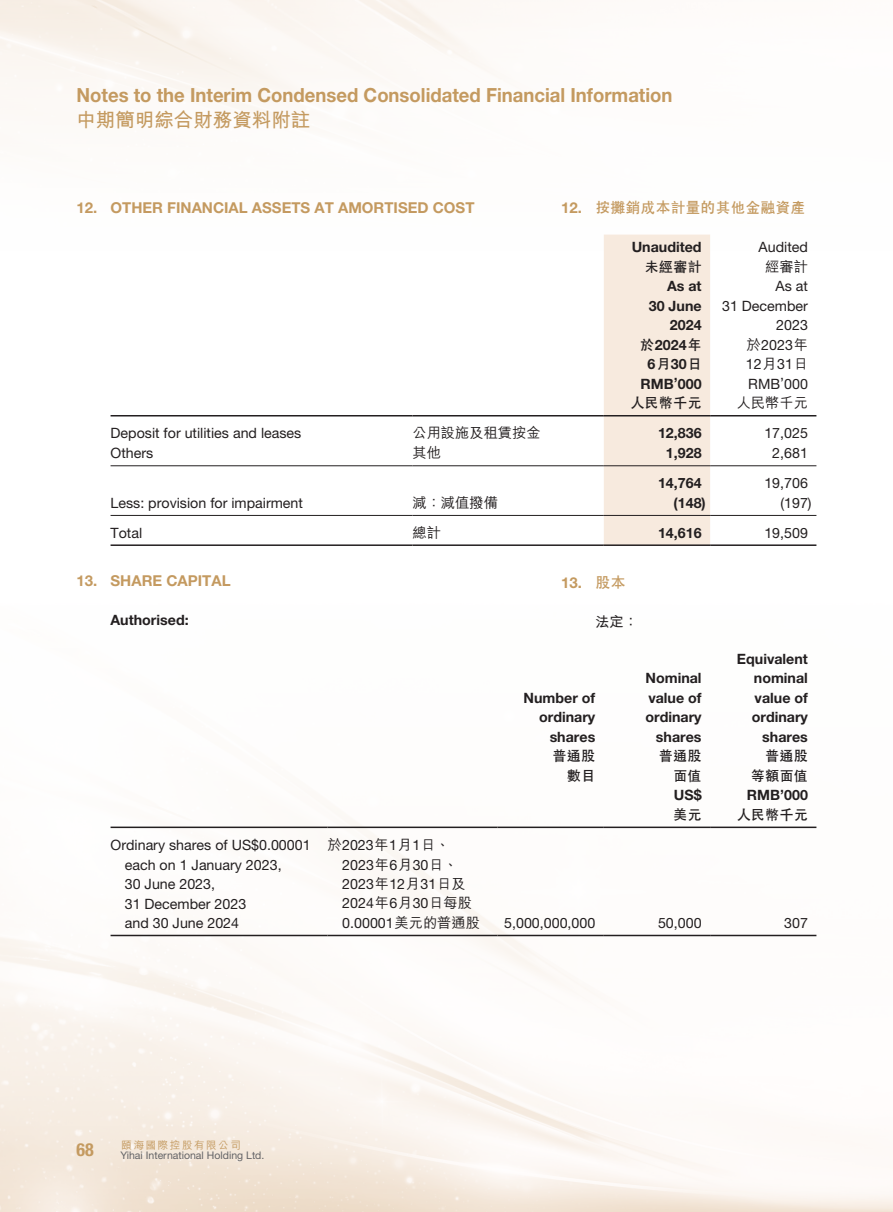
<style>
.page{position:relative;width:893px;height:1212px;background:#fff}
.page>*{position:absolute;margin:0;border:0;box-sizing:border-box;transform-origin:0 0}
.t1{font:700 19.5px "Helvetica Neue LT Std";color:#c49a60;scale:.95 1}
.t2{font:700 19.5px "M Hei HK";color:#c49a60}
.t3{font:700 condensed 18px "Helvetica Neue LT Std";color:#c49a60}
.t4{font:700 15px "Helvetica Neue LT Std";color:#c49a60}
.t5{font:700 15px "C Hei 2 HK";color:#c49a60}
.t6{font:14.25px/19.5px "Helvetica Neue LT Std";color:#231f20}
.t7{font:700 14.25px/19.5px "Helvetica Neue LT Std";color:#231f20;text-align:right}
.t8{font:700 14.25px/19.5px "C Hei 2 HK";color:#231f20;text-align:right}
.t9{font:500 14.25px "M Hei HK";color:#231f20}
.t10{font:700 14.25px "M Hei HK";color:#231f20}
.t11{font:10.5px "Helvetica Neue LT Std";color:#636366}
.t12{font:500 10.5px "M Hei HK";letter-spacing:.15em;color:#c49a60}
.s1{font-family:"Helvetica Neue LT Std"}
.s2{font-family:"C Hei 2 HK"}
.s3{font-family:"M Hei HK";font-weight:500}
</style>
<div class="page">
<div style="left:604px;top:235px;width:106px;height:309px;background:#f7eade"></div>
<hr style="left:111px;top:415px;width:301px;height:1px;background:#231f20">
<hr style="left:412px;top:415px;width:192px;height:1px;background:#231f20">
<hr style="left:604px;top:415px;width:106px;height:1px;background:#231f20">
<hr style="left:710px;top:415px;width:106px;height:1px;background:#231f20">
<hr style="left:111px;top:465px;width:301px;height:1px;background:#231f20">
<hr style="left:412px;top:465px;width:192px;height:1px;background:#231f20">
<hr style="left:604px;top:465px;width:106px;height:1px;background:#231f20">
<hr style="left:710px;top:465px;width:106px;height:1px;background:#231f20">
<hr style="left:111px;top:515px;width:301px;height:1px;background:#231f20">
<hr style="left:412px;top:515px;width:192px;height:1px;background:#231f20">
<hr style="left:604px;top:515px;width:106px;height:1px;background:#231f20">
<hr style="left:710px;top:515px;width:106px;height:1px;background:#231f20">
<hr style="left:111px;top:544px;width:301px;height:2px;background:#231f20">
<hr style="left:412px;top:544px;width:192px;height:2px;background:#231f20">
<hr style="left:604px;top:544px;width:106px;height:2px;background:#231f20">
<hr style="left:710px;top:544px;width:106px;height:2px;background:#231f20">
<hr style="left:111px;top:826px;width:216px;height:2px;background:#231f20">
<hr style="left:327px;top:826px;width:170px;height:2px;background:#231f20">
<hr style="left:497px;top:826px;width:107px;height:2px;background:#231f20">
<hr style="left:604px;top:826px;width:106px;height:2px;background:#231f20">
<hr style="left:710px;top:826px;width:106px;height:2px;background:#231f20">
<hr style="left:111px;top:935px;width:216px;height:1px;background:#231f20">
<hr style="left:327px;top:935px;width:170px;height:1px;background:#231f20">
<hr style="left:497px;top:935px;width:107px;height:1px;background:#231f20">
<hr style="left:604px;top:935px;width:106px;height:1px;background:#231f20">
<hr style="left:710px;top:935px;width:106px;height:1px;background:#231f20">
<h1 class="t1" style="left:76px;top:83px;width:629px">Notes to the Interim Condensed Consolidated Financial Information</h1>
<h1 class="t2" style="left:76px;top:105px;width:235px">中期簡明綜合財務資料附註</h1>
<p class="t4" style="left:77px;top:199px;width:399px">12. OTHER FINANCIAL ASSETS AT AMORTISED COST</p>
<p class="t5" style="left:561px;top:197px;width:246px"><span class="s1">12.</span> 按攤銷成本計量的其他金融資產</p>
<p class="t7" style="left:632px;top:237px;width:71px">Unaudited</p>
<p class="t6" style="left:759px;top:237px;width:51px">Audited</p>
<p class="t8" style="left:645px;top:256px;width:58px">未經審計</p>
<p class="t9" style="left:765px;top:256px;width:44px">經審計</p>
<p class="t7" style="left:667px;top:276px;width:36px">As at</p>
<p class="t6" style="left:775px;top:276px;width:34px">As at</p>
<p class="t7" style="left:649px;top:296px;width:54px">30 June<br>2024</p>
<p class="t6" style="left:722px;top:296px;width:87px;text-align:right">31 December<br>2023</p>
<p class="t7" style="left:640px;top:335px;width:63px;text-align:center"><span class="s2">於</span>2024<span class="s2">年<br></span>6<span class="s2">月</span>30<span class="s2">日</span></p>
<p class="t6" style="left:746px;top:335px;width:64px"><span class="s3">於</span>2023<span class="s3">年<br></span>12<span class="s3">月</span>31<span class="s3">日</span></p>
<p class="t7" style="left:641px;top:374px;width:62px">RMB’000</p>
<p class="t6" style="left:748px;top:374px;width:61px">RMB’000</p>
<p class="t8" style="left:630px;top:392px;width:73px">人民幣千元</p>
<p class="t9" style="left:737px;top:393px;width:73px">人民幣千元</p>
<p class="t6" style="left:111px;top:423px;width:192px">Deposit for utilities and leases</p>
<p class="t9" style="left:412px;top:423px;width:130px">公用設施及租賃按金</p>
<p class="t7" style="left:658px;top:423px;width:45px">12,836</p>
<p class="t6" style="left:764px;top:423px;width:45px">17,025</p>
<p class="t6" style="left:111px;top:443px;width:44px">Others</p>
<p class="t9" style="left:412px;top:442px;width:30px">其他</p>
<p class="t7" style="left:666px;top:443px;width:37px">1,928</p>
<p class="t6" style="left:772px;top:443px;width:37px">2,681</p>
<p class="t7" style="left:658px;top:473px;width:45px">14,764</p>
<p class="t6" style="left:764px;top:473px;width:45px">19,706</p>
<p class="t6" style="left:111px;top:493px;width:194px">Less: provision for impairment</p>
<p class="t9" style="left:412px;top:492px;width:87px">減：減值撥備</p>
<p class="t7" style="left:674px;top:492px;width:34px">(148)</p>
<p class="t6" style="left:780px;top:493px;width:33px">(197)</p>
<p class="t6" style="left:111px;top:523px;width:33px">Total</p>
<p class="t9" style="left:412px;top:522px;width:30px">總計</p>
<p class="t7" style="left:658px;top:523px;width:45px">14,616</p>
<p class="t6" style="left:764px;top:523px;width:45px">19,509</p>
<p class="t4" style="left:77px;top:571px;width:156px">13. SHARE CAPITAL</p>
<p class="t7" style="left:111px;top:610px;width:80px">Authorised:</p>
<p class="t4" style="left:561px;top:574px;width:66px">13. <span class="s2">股本</span></p>
<p class="t10" style="left:595px;top:612px;width:44px">法定：</p>
<p class="t7" style="left:524px;top:688px;width:73px">Number of ordinary shares</p>
<p class="t7" style="left:645px;top:668px;width:58px">Nominal value of ordinary shares</p>
<p class="t7" style="left:737px;top:649px;width:72px">Equivalent nominal value of ordinary shares</p>
<p class="t6" style="left:125px;top:835px;width:187px;text-indent:-14px">Ordinary shares of US$0.00001 each on 1 January 2023,<br>30 June 2023,<br>31 December 2023<br>and 30 June 2024</p>
<p class="t6" style="left:342px;top:835px;width:139px;text-indent:-15px"><span class="s3">於</span>2023<span class="s3">年</span>1<span class="s3">月</span>1<span class="s3">日、<br></span>2023<span class="s3">年</span>6<span class="s3">月</span>30<span class="s3">日、<br></span>2023<span class="s3">年</span>12<span class="s3">月</span>31<span class="s3">日及<br></span>2024<span class="s3">年</span>6<span class="s3">月</span>30<span class="s3">日每股<br></span>0.00001<span class="s3">美元的普通股</span></p>
<p class="t8" style="left:553px;top:745px;width:44px">普通股數目</p>
<p class="t8" style="left:659px;top:745px;width:44px">普通股面值</p>
<p class="t8" style="left:751px;top:745px;width:58px">普通股等額面值</p>
<p class="t7" style="left:674px;top:785px;width:29px">US$</p>
<p class="t7" style="left:747px;top:785px;width:62px">RMB’000</p>
<p class="t8" style="left:673px;top:804px;width:30px">美元</p>
<p class="t8" style="left:737px;top:804px;width:73px">人民幣千元</p>
<p class="t6" style="left:504px;top:913px;width:93px">5,000,000,000</p>
<p class="t6" style="left:658px;top:913px;width:45px">50,000</p>
<p class="t6" style="left:784px;top:913px;width:25px">307</p>
<p class="t3" style="left:77px;top:1138px;width:19px">68</p>
<p class="t12" style="left:122px;top:1137px;width:121px">頤海國際控股有限公司</p>
<p class="t11" style="left:120px;top:1149px;width:146px">Yihai International Holding Ltd.</p>
</div>
